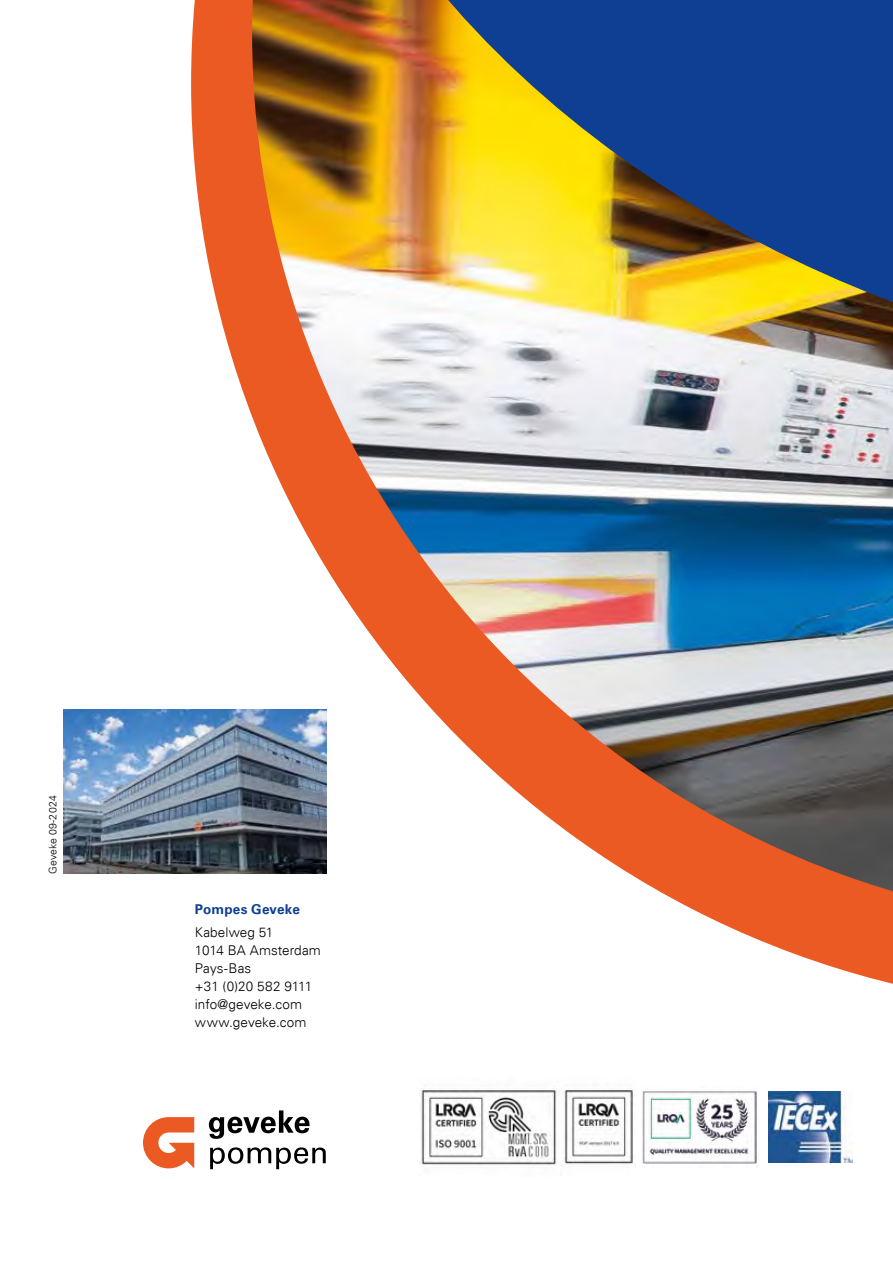
<style>
.page{position:relative;width:893px;height:1263px;background:#fff}
.page>*{position:absolute;margin:0;border:0;box-sizing:border-box;transform-origin:0 0}
.t1{font:300 13.5px/18px "Univers LT";letter-spacing:.005em;color:#000}
.t2{font:700 13.5px "Univers LT Std";letter-spacing:.015em;color:#0f3f93}
.t3{font:300 10.5px "Univers LT";letter-spacing:.01em;color:#000}
</style>
<div class="page">
<img style="left:191px;top:0;width:702px;height:984px">
<img style="left:64px;top:710px;width:262px;height:164px">
<img style="left:768px;top:1091px;width:84px;height:72px">
<img style="left:420px;top:1088px;width:213px;height:78px">
<img style="left:642px;top:1091px;width:115px;height:73px">
<svg style="left:209px;top:1110px;width:101px;height:29px"></svg>
<svg style="left:210px;top:1147px;width:116px;height:22px"></svg>
<svg style="left:143px;top:1117px;width:51px;height:51px"></svg>
<p class="t3" style="left:46px;top:874px;width:80px;rotate:-90deg">Geveke 09-2024</p>
<p class="t2" style="left:195px;top:902px;width:106px">Pompes Geveke</p>
<p class="t1" style="left:195px;top:923px;width:127px">Kabelweg 51<br>1014 BA Amsterdam<br>Pays-Bas<br>+31 (0)20 582 9111 info@geveke.com www.geveke.com</p>
</div>
